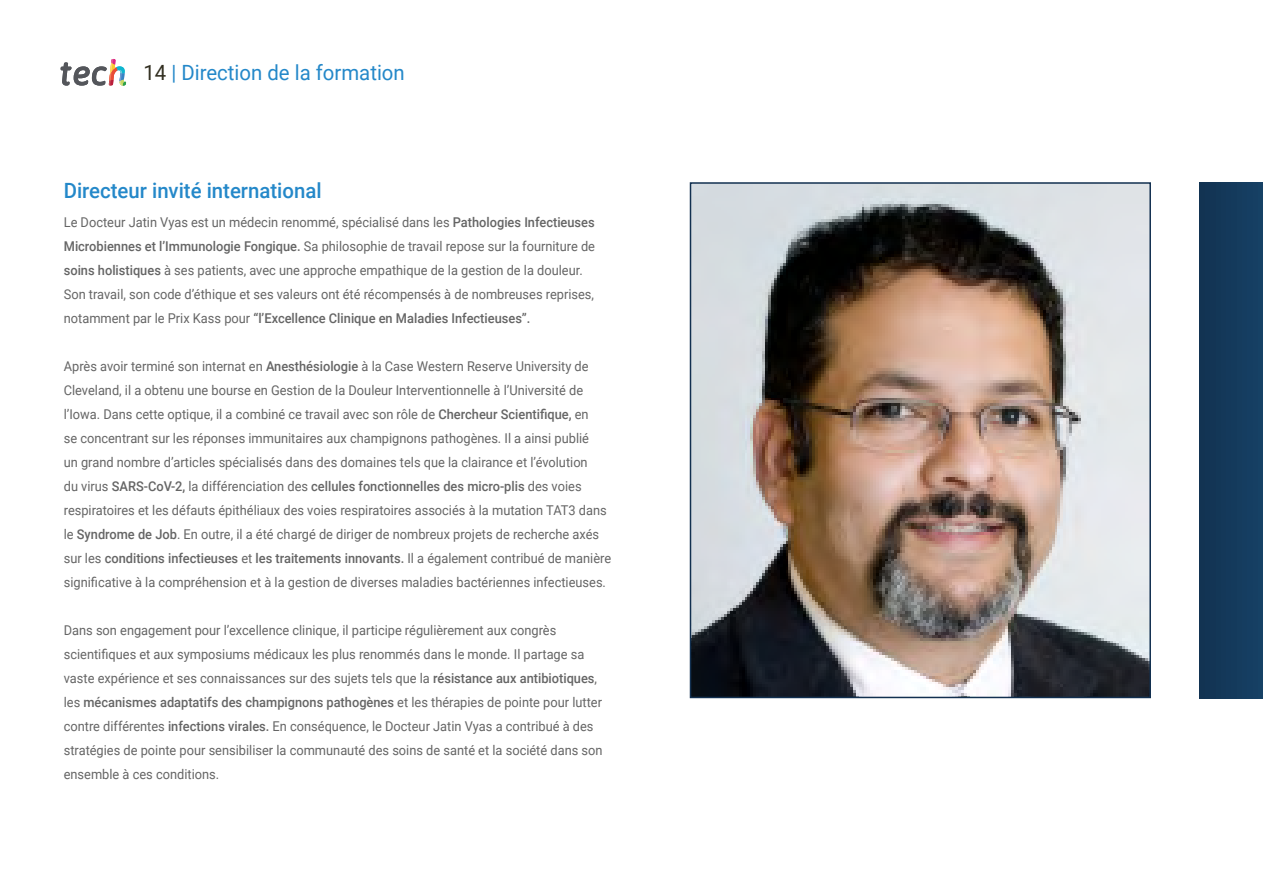
<style>
.page{position:relative;width:1263px;height:893px;background:#fff}
.page>*{position:absolute;margin:0;border:0;box-sizing:border-box;transform-origin:0 0}
.t1{font:500 21px "Roboto";color:#2488c9}
.t2{font:21px "Roboto";color:#2488c9}
.t3{font:13.5px/24px "Roboto";color:#656565;scale:.95 1}
.s1{color:#312e20}
.s2{font-weight:500}
</style>
<div class="page">
<img style="left:693px;top:185px;width:455px;height:510px">
<div style="left:690px;top:182px;width:461px;height:516px;border:2px solid #123050"></div>
<div style="left:1199px;top:182px;width:64px;height:516px;background:#14395b"></div>
<svg style="left:61px;top:59px;width:65px;height:27px"></svg>
<h1 class="t2" style="left:144px;top:57px;width:263px"><span class="s1">14</span> | Direction de la formation</h1>
<h1 class="t1" style="left:64px;top:176px;width:259px">Directeur invité international</h1>
<p class="t3" style="left:64px;top:210px;width:561px">Le Docteur Jatin Vyas est un médecin renommé, spécialisé dans les <span class="s2">Pathologies Infectieuses Microbiennes et l’Immunologie Fongique.</span> Sa philosophie de travail repose sur la fourniture de <span class="s2">soins holistiques</span> à ses patients, avec une approche empathique de la gestion de la douleur.<br>Son travail, son code d’éthique et ses valeurs ont été récompensés à de nombreuses reprises, notamment par le Prix Kass pour <span class="s2">“l’Excellence Clinique en Maladies Infectieuses”.</span></p>
<p class="t3" style="left:64px;top:354px;width:578px">Après avoir terminé son internat en <span class="s2">Anesthésiologie</span> à la Case Western Reserve University de Cleveland, il a obtenu une bourse en Gestion de la Douleur Interventionnelle à l’Université de l’Iowa. Dans cette optique, il a combiné ce travail avec son rôle de <span class="s2">Chercheur Scientifique,</span> en<br>se concentrant sur les réponses immunitaires aux champignons pathogènes. Il a ainsi publié<br>un grand nombre d’articles spécialisés dans des domaines tels que la clairance et l’évolution<br>du virus <span class="s2">SARS-CoV-2,</span> la différenciation des <span class="s2">cellules fonctionnelles des micro-plis</span> des voies respiratoires et les défauts épithéliaux des voies respiratoires associés à la mutation TAT3 dans le <span class="s2">Syndrome de Job</span>. En outre, il a été chargé de diriger de nombreux projets de recherche axés sur les <span class="s2">conditions infectieuses</span> et <span class="s2">les traitements innovants.</span> Il a également contribué de manière significative à la compréhension et à la gestion de diverses maladies bactériennes infectieuses.</p>
<p class="t3" style="left:64px;top:618px;width:569px">Dans son engagement pour l’excellence clinique, il participe régulièrement aux congrès scientifiques et aux symposiums médicaux les plus renommés dans le monde. Il partage sa vaste expérience et ses connaissances sur des sujets tels que la <span class="s2">résistance aux antibiotiques</span>, les <span class="s2">mécanismes adaptatifs des champignons pathogènes</span> et les thérapies de pointe pour lutter contre différentes <span class="s2">infections virales.</span> En conséquence, le Docteur Jatin Vyas a contribué à des stratégies de pointe pour sensibiliser la communauté des soins de santé et la société dans son ensemble à ces conditions.</p>
</div>
